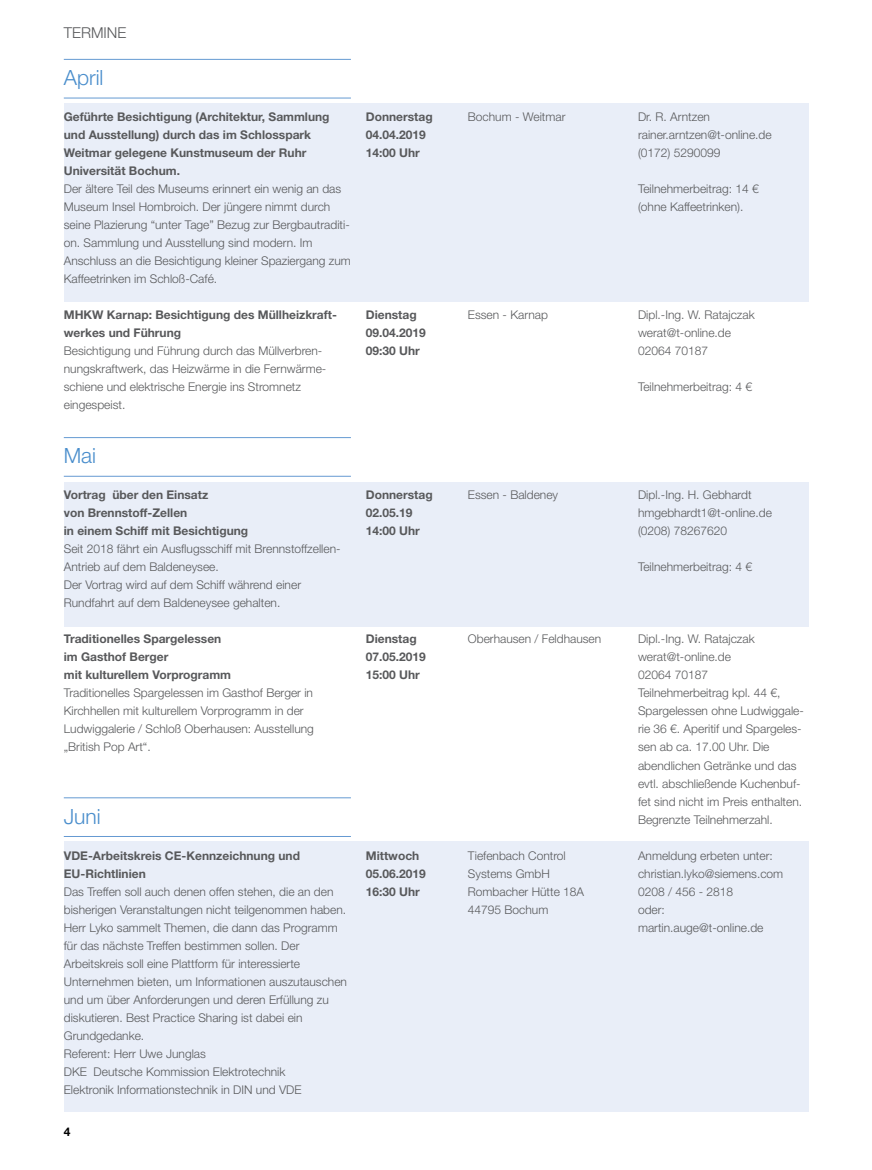
<style>
.page{position:relative;width:872px;height:1170px;background:#fff}
.page>*{position:absolute;margin:0;border:0;box-sizing:border-box;transform-origin:0 0}
.t1{font:300 21px "Helvetica Neue LT Std";color:#4a8ecc}
.t2{font:300 15px "Helvetica Neue LT Std";color:#58595b}
.t3{font:300 12px/18px "Helvetica Neue LT Std";color:#58595b}
.t4{font:700 12px/18px "Helvetica Neue LT Std";color:#58595b}
.t5{font:700 12px "Helvetica Neue LT Std";color:#000}
</style>
<div class="page">
<div style="left:64px;top:841px;width:744px;height:270px;background:#e9eef8"></div>
<div style="left:64px;top:482px;width:744px;height:144px;background:#e9eef8"></div>
<div style="left:64px;top:103px;width:744px;height:199px;background:#e9eef8"></div>
<hr style="left:64px;top:59px;width:287px;height:1px;background:#659ad2">
<hr style="left:64px;top:98px;width:287px;height:1px;background:#659ad2">
<hr style="left:64px;top:437px;width:287px;height:1px;background:#659ad2">
<hr style="left:64px;top:476px;width:287px;height:1px;background:#659ad2">
<hr style="left:64px;top:797px;width:287px;height:1px;background:#659ad2">
<hr style="left:64px;top:836px;width:287px;height:1px;background:#659ad2">
<p class="t2" style="left:64px;top:24px;width:19px">Termine</p>
<h1 class="t1" style="left:64px;top:65px;width:41px">April</h1>
<p class="t4" style="left:64px;top:107px;width:267px">Geführte Besichtigung (Architektur, Sammlung und Ausstellung) durch das im Schlosspark Weitmar gelegene Kunstmuseum der Ruhr Universität Bochum.</p>
<p class="t3" style="left:64px;top:180px;width:289px">Der ältere Teil des Museums erinnert ein wenig an das Museum Insel Hombroich. Der jüngere nimmt durch seine Plazierung “unter Tage” Bezug zur Bergbautraditi&shy;on. Sammlung und Ausstellung sind modern. Im Anschluss an die Besichtigung kleiner Spaziergang zum Kaffeetrinken im Schloß-Café.</p>
<p class="t4" style="left:64px;top:305px;width:275px">MHKW Karnap: Besichtigung des Müllheizkraft&shy;werkes und Führung</p>
<p class="t3" style="left:64px;top:342px;width:264px">Besichtigung und Führung durch das Müllverbren&shy;nungskraftwerk, das Heizwärme in die Fernwärme&shy;schiene und elektrische Energie ins Stromnetz eingespeist.</p>
<h1 class="t1" style="left:64px;top:443px;width:34px">Mai</h1>
<p class="t4" style="left:64px;top:485px;width:186px">Vortrag über den Einsatz<br>von Brennstoff-Zellen<br>in einem Schiff mit Besichtigung</p>
<p class="t3" style="left:64px;top:540px;width:278px">Seit 2018 fährt ein Ausflugsschiff mit Brennstoffzellen-Antrieb auf dem Baldeneysee.<br>Der Vortrag wird auf dem Schiff während einer Rundfahrt auf dem Baldeneysee gehalten.</p>
<p class="t4" style="left:64px;top:629px;width:169px">Traditionelles Spargelessen im Gasthof Berger<br>mit kulturellem Vorprogramm</p>
<p class="t3" style="left:64px;top:684px;width:252px">Traditionelles Spargelessen im Gasthof Berger in Kirchhellen mit kulturellem Vorprogramm in der Ludwiggalerie / Schloß Oberhausen: Ausstellung „British Pop Art“.</p>
<p class="t4" style="left:366px;top:107px;width:68px">Donnerstag<br>04.04.2019<br>14:00 Uhr</p>
<p class="t4" style="left:366px;top:305px;width:62px">Dienstag<br>09.04.2019<br>09:30 Uhr</p>
<p class="t4" style="left:366px;top:485px;width:68px">Donnerstag<br>02.05.19<br>14:00 Uhr</p>
<p class="t4" style="left:366px;top:629px;width:62px">Dienstag<br>07.05.2019<br>15:00 Uhr</p>
<h1 class="t1" style="left:64px;top:803px;width:38px">Juni</h1>
<p class="t4" style="left:64px;top:845px;width:238px">VDE-Arbeitskreis CE-Kennzeichnung und<br>EU-Richtlinien</p>
<p class="t3" style="left:64px;top:882px;width:285px">Das Treffen soll auch denen offen stehen, die an den bisherigen Veranstaltungen nicht teilgenommen haben.<br>Herr Lyko sammelt Themen, die dann das Programm für das nächste Treffen bestimmen sollen. Der Arbeitskreis soll eine Plattform für interessierte Unternehmen bieten, um Informationen auszutauschen und um über Anforderungen und deren Erfüllung zu diskutieren. Best Practice Sharing ist dabei ein Grundgedanke.<br>Referent: Herr Uwe Junglas<br>DKE Deutsche Kommission Elektrotechnik<br>Elektronik Informationstechnik in DIN und VDE</p>
<p class="t5" style="left:64px;top:1123px;width:8px">4</p>
<p class="t4" style="left:366px;top:845px;width:62px">Mittwoch<br>05.06.2019<br>16:30 Uhr</p>
<p class="t3" style="left:468px;top:108px;width:99px">Bochum - Weitmar</p>
<p class="t3" style="left:468px;top:306px;width:82px">Essen - Karnap</p>
<p class="t3" style="left:468px;top:486px;width:92px">Essen - Baldeney</p>
<p class="t3" style="left:468px;top:630px;width:135px">Oberhausen / Feldhausen</p>
<p class="t3" style="left:468px;top:846px;width:118px">Tiefenbach Control<br>Systems GmbH<br>Rombacher Hütte 18A<br>44795 Bochum</p>
<p class="t3" style="left:638px;top:108px;width:135px">Dr. R. Arntzen rainer.arntzen@t-online.de (0172) 5290099</p>
<p class="t3" style="left:638px;top:180px;width:122px">Teilnehmerbeitrag: 14 € (ohne Kaffeetrinken).</p>
<p class="t3" style="left:638px;top:306px;width:118px">Dipl.-Ing. W. Ratajczak werat@t-online.de<br>02064 70187</p>
<p class="t3" style="left:638px;top:378px;width:116px">Teilnehmerbeitrag: 4 €</p>
<p class="t3" style="left:638px;top:486px;width:135px">Dipl.-Ing. H. Gebhardt hmgebhardt1@t-online.de (0208) 78267620</p>
<p class="t3" style="left:638px;top:558px;width:116px">Teilnehmerbeitrag: 4 €</p>
<p class="t3" style="left:638px;top:630px;width:167px">Dipl.-Ing. W. Ratajczak werat@t-online.de<br>02064 70187<br>Teilnehmerbeitrag kpl. 44 €,<br>Spargelessen ohne Ludwiggale&shy;rie 36 €. Aperitif und Spargeles&shy;sen ab ca. 17.00 Uhr. Die abendlichen Getränke und das evtl. abschließende Kuchenbuf&shy;fet sind nicht im Preis enthalten.<br>Begrenzte Teilnehmerzahl.</p>
<p class="t3" style="left:638px;top:846px;width:147px">Anmeldung erbeten unter: christian.lyko@siemens.com<br>0208 / 456 - 2818<br>oder: martin.auge@t-online.de</p>
</div>
